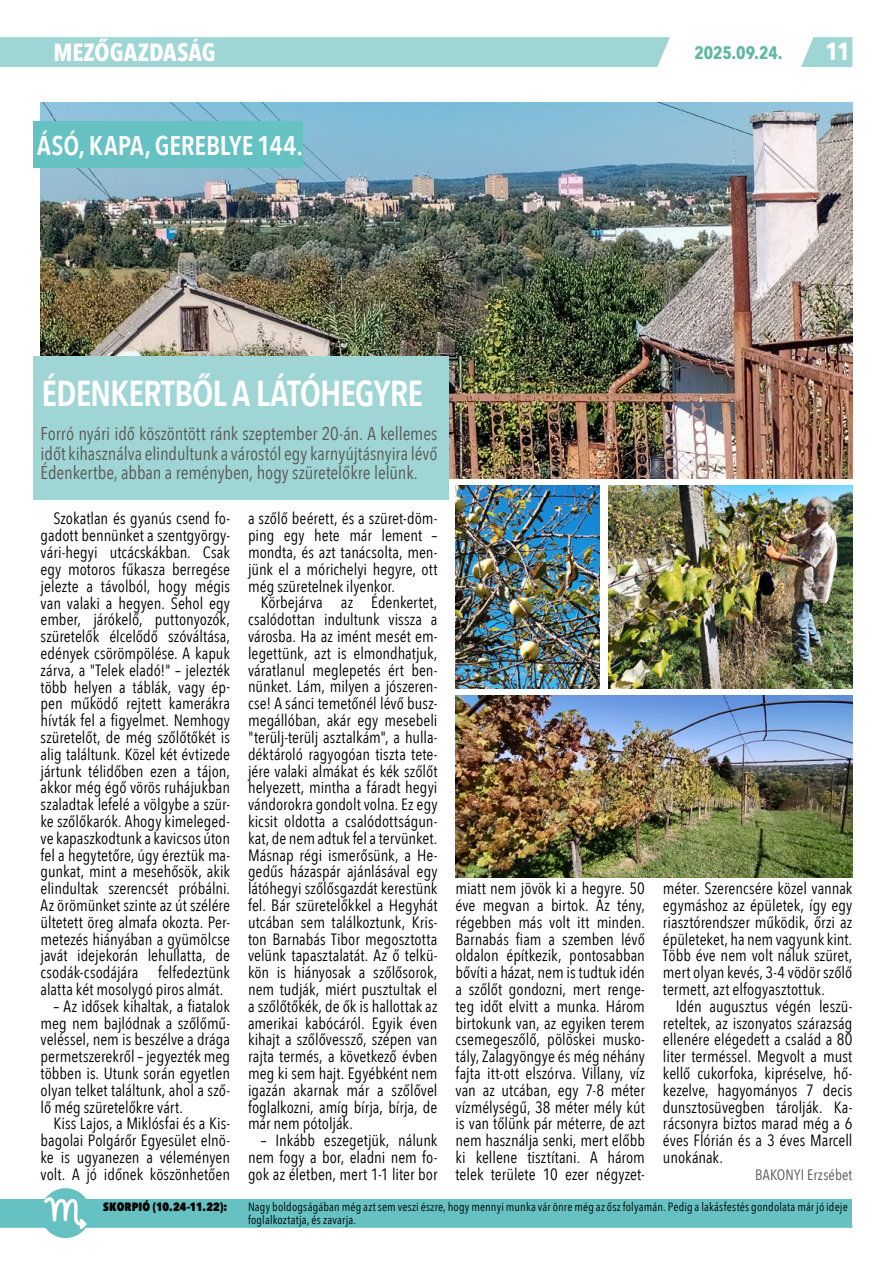
<style>
.page{position:relative;width:893px;height:1263px;background:#fff}
.page>*{position:absolute;margin:0;border:0;box-sizing:border-box;transform-origin:0 0}
.t1{font:600 36px "Avenir Next Condensed";letter-spacing:-.025em;color:#fff}
.t2{font:600 27px "Avenir Next Condensed";letter-spacing:-.005em;color:#fff}
.t3{font:700 24.75px "Avenir Next Condensed";color:#fff}
.t4{font:18.45px/19.5px "Avenir Next Condensed";letter-spacing:-.005em;color:#575756;text-align:justify}
.t5{font:700 18px "Avenir Next Condensed";letter-spacing:-.005em;color:#60b7a3}
.t6{font:16.35px/16.8px "Avenir Next Condensed";color:#000;text-align:justify}
.t7{font:15px "Avenir Next Condensed";letter-spacing:.01em;color:#575756}
.t8{font:12px/13px "Avenir Next Condensed";letter-spacing:.015em;color:#000}
.t9{font:800 12px "Avenir Next Condensed";letter-spacing:.01em;color:#000}
</style>
<div class="page">
<img style="left:41px;top:102px;width:811px;height:376px">
<img style="left:609px;top:485px;width:243px;height:203px">
<img style="left:455px;top:696px;width:397px;height:182px">
<img style="left:455px;top:485px;width:145px;height:203px">
<hr style="left:0;top:1225px;width:852px;height:3px;background:#65c1c2">
<div style="left:0;top:37px;width:670px;height:30px;background:#9fd5d5"></div>
<svg style="left:801px;top:37px;width:51px;height:30px;background:#abdada"></svg>
<div style="left:33px;top:121px;width:270px;height:47px;background:#65c1c2"></div>
<div style="left:1px;top:1199px;width:851px;height:26px;background:#65c1c2"></div>
<svg style="left:0;top:1199px;width:1px;height:26px"></svg>
<div style="left:41px;top:1188px;width:50px;height:50px;background:#66c2c2;border-radius:50%"></div>
<svg style="left:44px;top:1196px;width:43px;height:33px"></svg>
<div style="left:33px;top:356px;width:416px;height:144px;background:#9fd5d5"></div>
<h3 class="t3" style="left:53px;top:38px;width:164px">MEZŐGAZDASÁG</h3>
<h2 class="t2" style="left:37px;top:122px;width:267px">ÁSÓ, KAPA, GEREBLYE 144.</h2>
<p class="t5" style="left:694px;top:41px;width:90px">2025.09.24.</p>
<h3 class="t3" style="left:826px;top:36px;width:26px">11</h3>
<h1 class="t1" style="left:42px;top:362px;width:383px">ÉDENKERTBŐL A LÁTÓHEGYRE</h1>
<p class="t4" style="left:41px;top:423px;width:398px">Forró nyári idő köszöntött ránk szeptember 20-án. A kellemes időt kihasználva elindultunk a várostól egy karnyújtásnyira lévő Édenkertbe, abban a reményben, hogy szüretelőkre lelünk.</p>
<p class="t6" style="left:41px;top:510px;width:191px;text-indent:13px">Szokatlan és gyanús csend fo&shy;gadott bennünket a szentgyörgy&shy;vári-hegyi utcácskákban. Csak egy motoros fűkasza berregése jelezte a távolból, hogy mégis van valaki a hegyen. Sehol egy ember, járókelő, puttonyozók, szüretelők élcelődő szóváltása, edények csörömpölése. A kapuk zárva, a "Telek eladó!" – jelezték több helyen a táblák, vagy ép&shy;pen működő rejtett kamerákra hívták fel a figyelmet. Nemhogy szüretelőt, de még szőlőtőkét is alig találtunk. Közel két évtizede jártunk télidőben ezen a tájon, akkor még égő vörös ruhájukban szaladtak lefelé a völgybe a szür&shy;ke szőlőkarók. Ahogy kimeleged&shy;ve kapaszkodtunk a kavicsos úton fel a hegytetőre, úgy éreztük ma&shy;gunkat, mint a mesehősök, akik elindultak szerencsét próbálni.<br>Az örömünket szinte az út szélére ültetett öreg almafa okozta. Per&shy;metezés hiányában a gyümölcse javát idejekorán lehullatta, de csodák-csodájára felfedeztünk alatta két mosolygó piros almát.</p>
<p class="t6" style="left:41px;top:997px;width:191px;text-indent:13px">– Az idősek kihaltak, a fiatalok meg nem bajlódnak a szőlőmű&shy;veléssel, nem is beszélve a drága permetszerekről – jegyezték meg többen is. Utunk során egyetlen olyan telket találtunk, ahol a sző&shy;lő még szüretelőkre várt.</p>
<p class="t6" style="left:41px;top:1114px;width:191px;text-indent:13px">Kiss Lajos, a Miklósfai és a Kis&shy;bagolai Polgárőr Egyesület elnö&shy;ke is ugyanezen a véleményen volt. A jó időnek köszönhetően</p>
<p class="t6" style="left:248px;top:510px;width:191px">a szőlő beérett, és a szüret-döm&shy;ping egy hete már lement – mondta, és azt tanácsolta, men&shy;jünk el a mórichelyi hegyre, ott még szüretelnek ilyenkor.</p>
<p class="t6" style="left:248px;top:594px;width:191px;text-indent:13px">Körbejárva az Édenkertet, csalódottan indultunk vissza a városba. Ha az imént mesét em&shy;legettünk, azt is elmondhatjuk, váratlanul meglepetés ért ben&shy;nünket. Lám, milyen a jószeren&shy;cse! A sánci temetőnél lévő busz&shy;megállóban, akár egy mesebeli "terülj-terülj asztalkám", a hulla&shy;déktároló ragyogóan tiszta tete&shy;jére valaki almákat és kék szőlőt helyezett, mintha a fáradt hegyi vándorokra gondolt volna. Ez egy kicsit oldotta a csalódottságun&shy;kat, de nem adtuk fel a tervünket.<br>Másnap régi ismerősünk, a He&shy;gedűs házaspár ajánlásával egy látóhegyi szőlősgazdát kerestünk fel. Bár szüretelőkkel a Hegyhát utcában sem találkoztunk, Kris&shy;ton Barnabás Tibor megosztotta velünk tapasztalatát. Az ő telkü&shy;kön is hiányosak a szőlősorok, nem tudják, miért pusztultak el a szőlőtőkék, de ők is hallottak az amerikai kabócáról. Egyik éven kihajt a szőlővessző, szépen van rajta termés, a következő évben meg ki sem hajt. Egyébként nem igazán akarnak már a szőlővel foglalkozni, amíg bírja, bírja, de már nem pótolják.</p>
<p class="t6" style="left:248px;top:1131px;width:191px;text-indent:13px">– Inkább eszegetjük, nálunk nem fogy a bor, eladni nem fo&shy;gok az életben, mert 1-1 liter bor</p>
<p class="t6" style="left:455px;top:879px;width:191px">miatt nem jövök ki a hegyre. 50 éve megvan a birtok. Az tény, régebben más volt itt minden.<br>Barnabás fiam a szemben lévő oldalon építkezik, pontosabban bővíti a házat, nem is tudtuk idén a szőlőt gondozni, mert renge&shy;teg időt elvitt a munka. Három birtokunk van, az egyiken terem csemegeszőlő, pölöskei musko&shy;tály, Zalagyöngye és még néhány fajta itt-ott elszórva. Villany, víz van az utcában, egy 7-8 méter vízmélységű, 38 méter mély kút is van tőlünk pár méterre, de azt nem használja senki, mert előbb ki kellene tisztítani. A három telek területe 10 ezer négyzet-</p>
<p class="t6" style="left:663px;top:879px;width:191px">méter. Szerencsére közel vannak egymáshoz az épületek, így egy riasztórendszer működik, őrzi az épületeket, ha nem vagyunk kint.<br>Több éve nem volt náluk szüret, mert olyan kevés, 3-4 vödör szőlő termett, azt elfogyasztottuk.</p>
<p class="t6" style="left:663px;top:997px;width:191px;text-indent:13px">Idén augusztus végén leszü&shy;reteltek, az iszonyatos szárazság ellenére elégedett a család a 80 liter terméssel. Megvolt a must kellő cukorfoka, kipréselve, hő&shy;kezelve, hagyományos 7 decis dunsztosüvegben tárolják. Ka&shy;rácsonyra biztos marad még a 6 éves Flórián és a 3 éves Marcell unokának.</p>
<p class="t7" style="left:755px;top:1162px;width:99px">BAKONYI Erzsébet</p>
<p class="t9" style="left:103px;top:1199px;width:125px">SKORPIÓ (10.24-11.22):</p>
<p class="t8" style="left:248px;top:1200px;width:601px">Nagy boldogságában még azt sem veszi észre, hogy mennyi munka vár önre még az ősz folyamán. Pedig a lakásfestés gondolata már jó ideje foglalkoztatja, és zavarja.</p>
</div>
